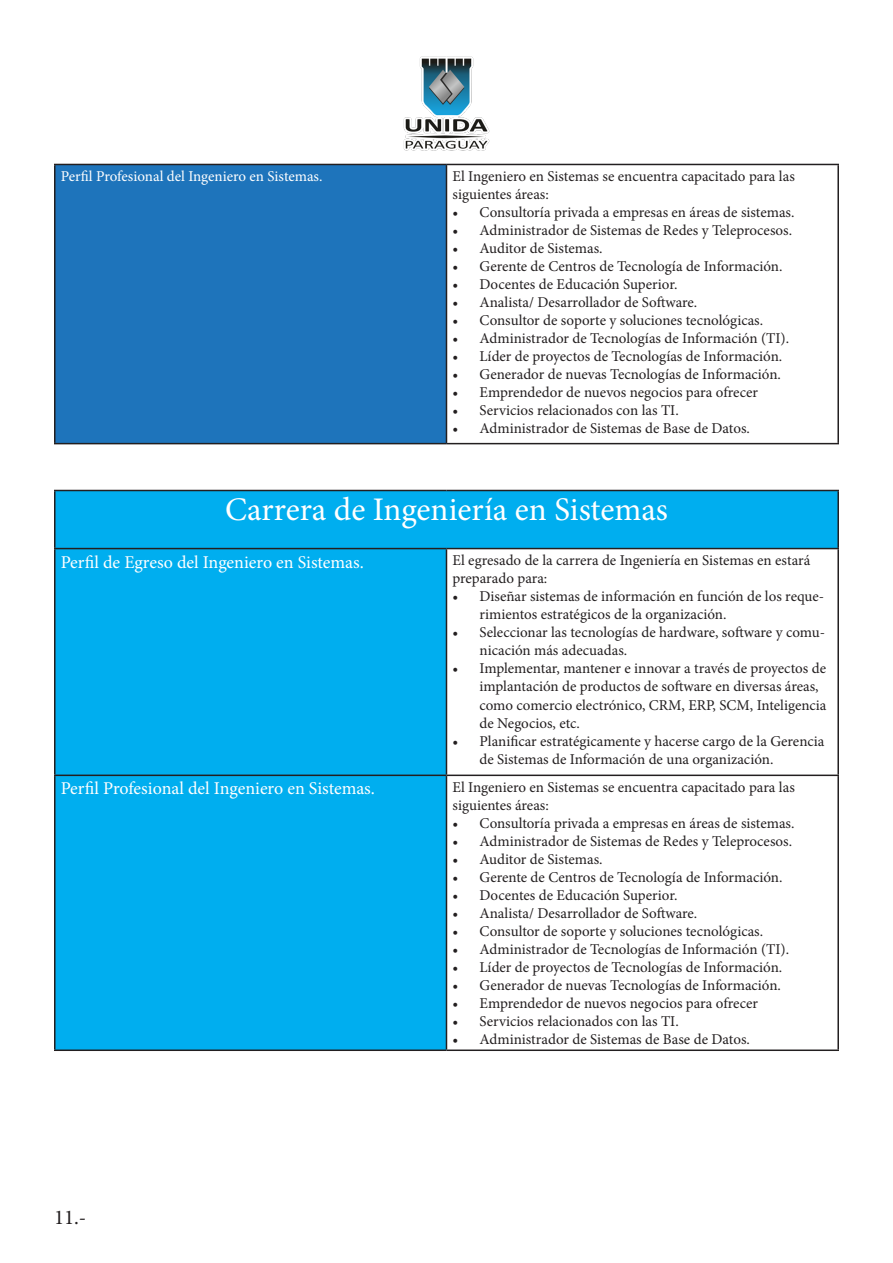
<style>
.page{position:relative;width:893px;height:1263px;background:#fff}
.page>*{position:absolute;margin:0;border:0;box-sizing:border-box;transform-origin:0 0}
.t1{font:33px "Minion Pro";color:#fff}
.t2{font:21px "Minion Pro";color:#231f20}
.t3{font:18px "Minion Pro";letter-spacing:-.005em;color:#fff}
.t4{font:15px/18px "Minion Pro";color:#231f20}
.t5{font:15px "Minion Pro";letter-spacing:-.005em;color:#fff}
</style>
<div class="page">
<img style="left:403px;top:56px;width:87px;height:95px">
<div style="left:55px;top:164px;width:391px;height:280px;background:#1e74bb"></div>
<hr style="left:54px;top:164px;width:392px;height:1px;background:#231f20">
<hr style="left:54px;top:165px;width:2px;height:278px;background:#231f20">
<hr style="left:446px;top:164px;width:393px;height:1px;background:#231f20">
<hr style="left:446px;top:165px;width:1px;height:278px;background:#231f20">
<hr style="left:837px;top:165px;width:2px;height:278px;background:#231f20">
<hr style="left:54px;top:443px;width:392px;height:1px;background:#231f20">
<hr style="left:446px;top:443px;width:393px;height:1px;background:#231f20">
<svg style="left:56px;top:491px;width:781px;height:558px;fill:#00aeef"></svg>
<hr style="left:54px;top:490px;width:392px;height:1px;background:#231f20">
<hr style="left:54px;top:491px;width:2px;height:57px;background:#231f20">
<hr style="left:446px;top:490px;width:393px;height:1px;background:#231f20">
<hr style="left:837px;top:491px;width:2px;height:57px;background:#231f20">
<hr style="left:54px;top:548px;width:392px;height:1px;background:#231f20">
<hr style="left:54px;top:549px;width:2px;height:225px;background:#231f20">
<hr style="left:446px;top:548px;width:393px;height:1px;background:#231f20">
<hr style="left:446px;top:549px;width:1px;height:225px;background:#231f20">
<hr style="left:837px;top:549px;width:2px;height:225px;background:#231f20">
<hr style="left:54px;top:774px;width:392px;height:2px;background:#231f20">
<hr style="left:54px;top:776px;width:2px;height:273px;background:#231f20">
<hr style="left:446px;top:774px;width:393px;height:2px;background:#231f20">
<hr style="left:446px;top:776px;width:1px;height:273px;background:#231f20">
<hr style="left:837px;top:776px;width:2px;height:273px;background:#231f20">
<hr style="left:54px;top:1049px;width:392px;height:2px;background:#231f20">
<hr style="left:446px;top:1049px;width:393px;height:2px;background:#231f20">
<p class="t5" style="left:61px;top:167px;width:263px">Perfil Profesional del Ingeniero en Sistemas.</p>
<p class="t4" style="left:452px;top:168px;width:344px">El Ingeniero en Sistemas se encuentra capacitado para las siguientes áreas:</p>
<p class="t4" style="left:452px;top:204px;width:343px">• Consultoría privada a empresas en áreas de sistemas.</p>
<p class="t4" style="left:452px;top:222px;width:341px">• Administrador de Sistemas de Redes y Teleprocesos.</p>
<p class="t4" style="left:452px;top:240px;width:152px">• Auditor de Sistemas.</p>
<p class="t4" style="left:452px;top:258px;width:331px">• Gerente de Centros de Tecnología de Información.</p>
<p class="t4" style="left:452px;top:276px;width:226px">• Docentes de Educación Superior.</p>
<p class="t4" style="left:452px;top:294px;width:246px">• Analista/ Desarrollador de Software.</p>
<p class="t4" style="left:452px;top:312px;width:312px">• Consultor de soporte y soluciones tecnológicas.</p>
<p class="t4" style="left:452px;top:330px;width:338px">• Administrador de Tecnologías de Información (TI).</p>
<p class="t4" style="left:452px;top:348px;width:331px">• Líder de proyectos de Tecnologías de Información.</p>
<p class="t4" style="left:452px;top:366px;width:330px">• Generador de nuevas Tecnologías de Información.</p>
<p class="t4" style="left:452px;top:384px;width:307px">• Emprendedor de nuevos negocios para ofrecer</p>
<p class="t4" style="left:452px;top:402px;width:228px">• Servicios relacionados con las TI.</p>
<p class="t4" style="left:452px;top:420px;width:299px">• Administrador de Sistemas de Base de Datos.</p>
<p class="t1" style="left:225px;top:488px;width:444px">Carrera de Ingeniería en Sistemas</p>
<p class="t3" style="left:61px;top:550px;width:305px">Perfil de Egreso del Ingeniero en Sistemas.</p>
<p class="t4" style="left:452px;top:552px;width:359px">El egresado de la carrera de Ingeniería en Sistemas en estará preparado para:</p>
<p class="t4" style="left:479px;top:588px;width:346px;text-indent:-27px">• Diseñar sistemas de información en función de los reque&shy;rimientos estratégicos de la organización.</p>
<p class="t4" style="left:479px;top:624px;width:347px;text-indent:-27px">• Seleccionar las tecnologías de hardware, software y comu&shy;nicación más adecuadas.</p>
<p class="t4" style="left:479px;top:660px;width:349px;text-indent:-27px">• Implementar, mantener e innovar a través de proyectos de implantación de productos de software en diversas áreas, como comercio electrónico, CRM, ERP, SCM, Inteligencia de Negocios, etc.</p>
<p class="t4" style="left:479px;top:732px;width:346px;text-indent:-27px">• Planificar estratégicamente y hacerse cargo de la Gerencia de Sistemas de Información de una organización.</p>
<p class="t3" style="left:61px;top:777px;width:316px">Perfil Profesional del Ingeniero en Sistemas.</p>
<p class="t4" style="left:452px;top:778px;width:344px">El Ingeniero en Sistemas se encuentra capacitado para las siguientes áreas:</p>
<p class="t4" style="left:452px;top:814px;width:343px">• Consultoría privada a empresas en áreas de sistemas.</p>
<p class="t4" style="left:452px;top:832px;width:341px">• Administrador de Sistemas de Redes y Teleprocesos.</p>
<p class="t4" style="left:452px;top:850px;width:152px">• Auditor de Sistemas.</p>
<p class="t4" style="left:452px;top:868px;width:331px">• Gerente de Centros de Tecnología de Información.</p>
<p class="t4" style="left:452px;top:886px;width:226px">• Docentes de Educación Superior.</p>
<p class="t4" style="left:452px;top:904px;width:246px">• Analista/ Desarrollador de Software.</p>
<p class="t4" style="left:452px;top:922px;width:312px">• Consultor de soporte y soluciones tecnológicas.</p>
<p class="t4" style="left:452px;top:940px;width:338px">• Administrador de Tecnologías de Información (TI).</p>
<p class="t4" style="left:452px;top:958px;width:331px">• Líder de proyectos de Tecnologías de Información.</p>
<p class="t4" style="left:452px;top:976px;width:330px">• Generador de nuevas Tecnologías de Información.</p>
<p class="t4" style="left:452px;top:994px;width:307px">• Emprendedor de nuevos negocios para ofrecer</p>
<p class="t4" style="left:452px;top:1012px;width:228px">• Servicios relacionados con las TI.</p>
<p class="t4" style="left:452px;top:1030px;width:299px">• Administrador de Sistemas de Base de Datos.</p>
<p class="t2" style="left:54px;top:1203px;width:34px">11.-</p>
</div>
